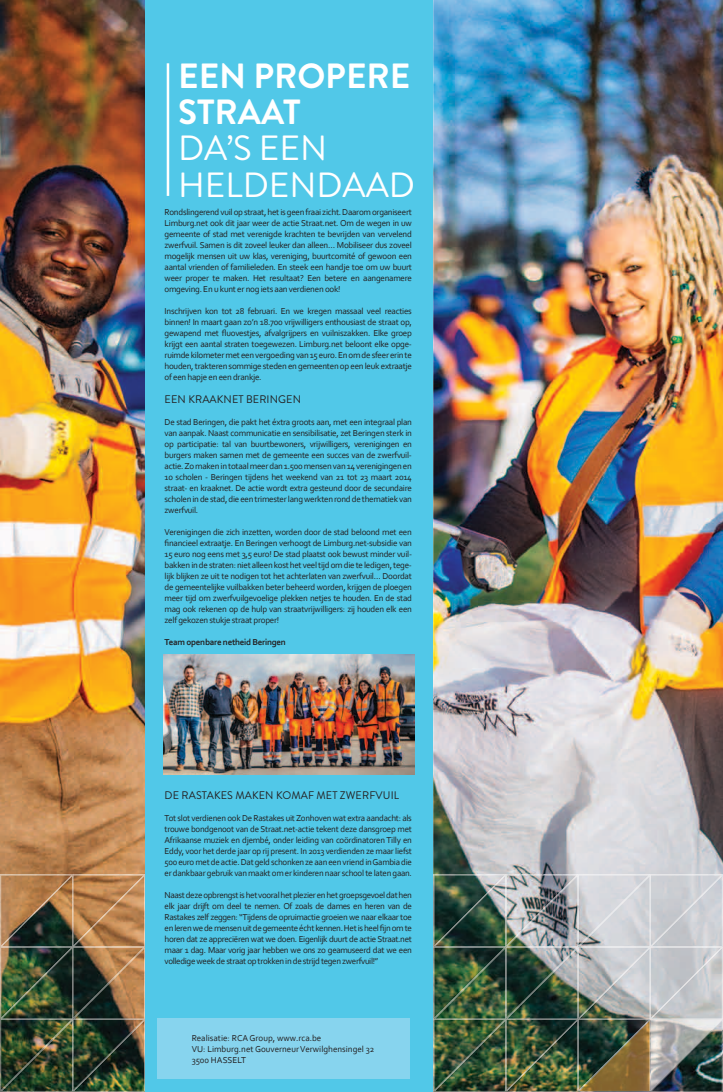
<style>
.page{position:relative;width:723px;height:1092px;background:#fff}
.page>*{position:absolute;margin:0;border:0;box-sizing:border-box;transform-origin:0 0}
.t1{font:35px/36.3px "Brandon Grotesque";color:#fff}
.t2{font:700 35px/36.3px "Brandon Grotesque";color:#fff}
.t3{font:11px "Brandon Grotesque";letter-spacing:.01em;color:#231f20}
.t4{font:9px/11px "Corbel";letter-spacing:-.03em;color:#231f20;text-align:justify}
.t5{font:9px/11px "Corbel";color:#231f20}
.t6{font:700 9px "Corbel";letter-spacing:-.03em;color:#231f20}
</style>
<div class="page">
<img style="left:0;top:0;width:723px;height:874px">
<img style="left:34px;top:905px;width:38px;height:185px">
<img style="left:72px;top:874px;width:73px;height:216px">
<img style="left:433px;top:1019px;width:145px;height:71px">
<img style="left:578px;top:1019px;width:111px;height:71px">
<img style="left:433px;top:947px;width:72px;height:72px">
<img style="left:505px;top:947px;width:218px;height:72px">
<img style="left:433px;top:874px;width:290px;height:73px">
<img style="left:0;top:874px;width:73px;height:31px">
<img style="left:0;top:904px;width:34px;height:187px">
<img style="left:72px;top:904px;width:1px;height:42px">
<img style="left:650px;top:1018px;width:73px;height:11px">
<img style="left:689px;top:1029px;width:34px;height:62px">
<img style="left:34px;top:1090px;width:655px;height:1px">
<img style="left:579px;top:1090px;width:71px;height:1px">
<img style="left:651px;top:1019px;width:70px;height:1px">
<div style="left:145px;top:0;width:288px;height:1091px;background:#51c8e8"></div>
<div style="left:157px;top:1017px;width:252px;height:61px;background:#87d4ee"></div>
<img style="left:164px;top:654px;width:251px;height:120px">
<hr style="left:167px;top:63px;width:2px;height:133px;background:#fff">
<h1 class="t2" style="left:178px;top:58px;width:234px">EEN PROPERE<br>STRAAT</h1>
<h1 class="t1" style="left:178px;top:131px;width:238px">DA’S EEN<br>HELDENDAAD</h1>
<p class="t4" style="left:165px;top:207px;width:249px">Rondslingerend vuil op straat, het is geen fraai zicht. Daarom organiseert Limburg.net ook dit jaar weer de actie Straat.net. Om de wegen in uw gemeente of stad met verenigde krachten te bevrijden van vervelend zwerfvuil. Samen is dit zoveel leuker dan alleen… Mobiliseer dus zoveel mogelijk mensen uit uw klas, vereniging, buurtcomité of gewoon een aantal vrienden of familieleden. En steek een handje toe om uw buurt weer proper te maken. Het resultaat? Een betere en aangenamere omgeving. En u kunt er nog iets aan verdienen ook!</p>
<p class="t4" style="left:165px;top:306px;width:249px">Inschrijven kon tot 28 februari. En we kregen massaal veel reacties binnen! In maart gaan zo’n 18.700 vrijwilligers enthousiast de straat op, gewapend met fluovestjes, afvalgrijpers en vuilniszakken. Elke groep krijgt een aantal straten toegewezen. Limburg.net beloont elke opge&shy;ruimde kilometer met een vergoeding van 15 euro. En om de sfeer erin te houden, trakteren sommige steden en gemeenten op een leuk extraatje of een hapje en een drankje.</p>
<p class="t3" style="left:165px;top:391px;width:138px">EEN KRAAKNET BERINGEN</p>
<p class="t4" style="left:165px;top:416px;width:249px">De stad Beringen, die pakt het éxtra groots aan, met een integraal plan van aanpak. Naast communicatie en sensibilisatie, zet Beringen sterk in op participatie: tal van buurtbewoners, vrijwilligers, verenigingen en burgers maken samen met de gemeente een succes van de zwerfvuil&shy;actie. Zo maken in totaal meer dan 1.500 mensen van 14 verenigingen en 10 scholen - Beringen tijdens het weekend van 21 tot 23 maart 2014 straat- en kraaknet. De actie wordt extra gesteund door de secundaire scholen in de stad, die een trimester lang werkten rond de thematiek van zwerfvuil.</p>
<p class="t4" style="left:165px;top:526px;width:249px">Verenigingen die zich inzetten, worden door de stad beloond met een financieel extraatje. En Beringen verhoogt de Limburg.net-subsidie van 15 euro nog eens met 3,5 euro! De stad plaatst ook bewust minder vuil&shy;bakken in de straten: niet alleen kost het veel tijd om die te ledigen, tege&shy;lijk blijken ze uit te nodigen tot het achterlaten van zwerfvuil… Doordat de gemeentelijke vuilbakken beter beheerd worden, krijgen de ploegen meer tijd om zwerfvuilgevoelige plekken netjes te houden. En de stad mag ook rekenen op de hulp van straatvrijwilligers: zij houden elk een zelf gekozen stukje straat proper!</p>
<p class="t6" style="left:165px;top:636px;width:123px">Team openbare netheid Beringen</p>
<p class="t3" style="left:165px;top:787px;width:236px">DE RASTAKES MAKEN KOMAF MET ZWERFVUIL</p>
<p class="t4" style="left:165px;top:812px;width:249px">Tot slot verdienen ook De Rastakes uit Zonhoven wat extra aandacht: als trouwe bondgenoot van de Straat.net-actie tekent deze dansgroep met Afrikaanse muziek en djembé, onder leiding van coördinatoren Tilly en Eddy, voor het derde jaar op rij present. In 2013 verdienden ze maar liefst 500 euro met de actie. Dat geld schonken ze aan een vriend in Gambia die er dankbaar gebruik van maakt om er kinderen naar school te laten gaan.</p>
<p class="t4" style="left:165px;top:889px;width:249px">Naast deze opbrengst is het vooral het plezier en het groepsgevoel dat hen elk jaar drijft om deel te nemen. Of zoals de dames en heren van de Rastakes zelf zeggen: “Tijdens de opruimactie groeien we naar elkaar toe en leren we de mensen uit de gemeente écht kennen. Het is heel fijn om te horen dat ze appreciëren wat we doen. Eigenlijk duurt de actie Straat.net maar 1 dag. Maar vorig jaar hebben we ons zo geamuseerd dat we een volledige week de straat op trokken in de strijd tegen zwerfvuil!”</p>
<p class="t5" style="left:192px;top:1031px;width:184px">Realisatie: RCA Group, www.rca.be<br>VU: Limburg.net Gouverneur Verwilghensingel 32<br>3500 HASSELT</p>
</div>
